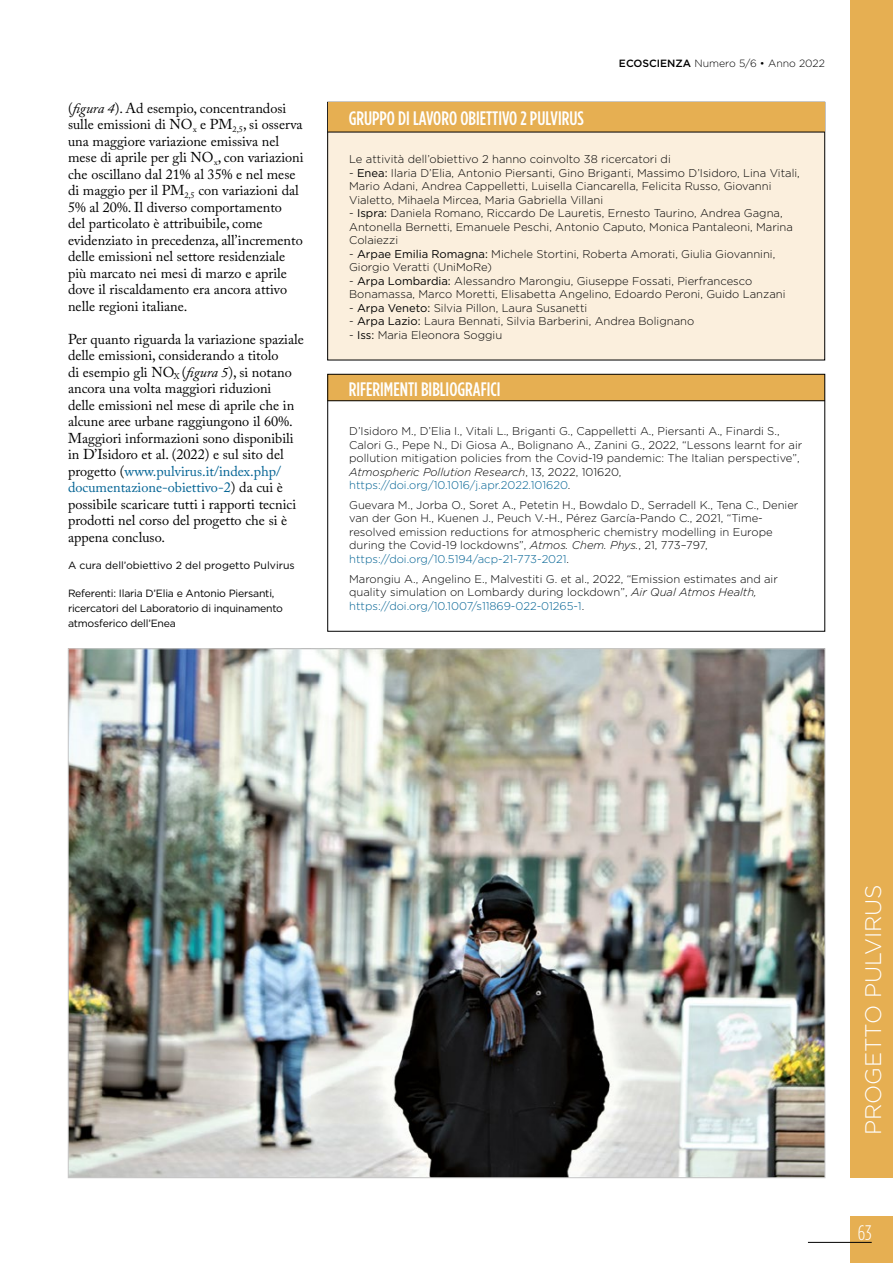
<style>
.page{position:relative;width:893px;height:1263px;background:#fff}
.page>*{position:absolute;margin:0;border:0;box-sizing:border-box;transform-origin:0 0}
.t1{font:300 22.5px "Gotham HTF";color:#fff}
.t2{font:300 condensed 21px "Gotham HTF";color:#fff}
.t3{font:500 condensed 19.5px "Gotham HTF";color:#fff}
.t4{font:14.25px/16.5px "Adobe Caslon Pro";color:#000}
.t5{font:300 11.25px/13.5px "Gotham HTF";color:#000}
.t6{font:10.5px/15px "Gotham HTF";letter-spacing:-.02em;color:#000}
.t7{font:10.5px "Gotham HTF";color:#000}
.t8{font:300 10.5px "Gotham HTF";color:#000}
.s1{font-style:italic}
.s2{color:#006293}
.s3{font-weight:500}
.s4{font-weight:400}
</style>
<div class="page">
<div style="left:850px;top:1216px;width:43px;height:47px;background:#e6af52"></div>
<hr style="left:808px;top:1242px;width:64px;height:1px;background:#000">
<div style="left:850px;top:0;width:43px;height:1178px;background:#e6af52"></div>
<div style="left:327px;top:374px;width:498px;height:27px;background:#e6af52"></div>
<div style="left:327px;top:374px;width:498px;height:257px;border:1px solid #000"></div>
<hr style="left:327px;top:400px;width:498px;height:1px;background:#000">
<img style="left:70px;top:650px;width:753px;height:526px">
<div style="left:328px;top:102px;width:497px;height:258px;background:#fbefdd"></div>
<div style="left:328px;top:103px;width:496px;height:29px;background:#e6af52"></div>
<hr style="left:327px;top:132px;width:498px;height:1px;background:#000">
<p class="t4" style="left:68px;top:99px;width:237px">(<span class="s1">figura 4</span>). Ad esempio, concentrandosi sulle emissioni di NO<sub>x</sub> e PM<sub>2,5</sub>, si osserva una maggiore variazione emissiva nel mese di aprile per gli NO<sub>x</sub>, con variazioni che oscillano dal 21% al 35% e nel mese di maggio per il PM<sub>2,5</sub> con variazioni dal 5% al 20%. Il diverso comportamento<br>del particolato è attribuibile, come evidenziato in precedenza, all’incremento delle emissioni nel settore residenziale più marcato nei mesi di marzo e aprile dove il riscaldamento era ancora attivo nelle regioni italiane.</p>
<p class="t4" style="left:68px;top:330px;width:237px">Per quanto riguarda la variazione spaziale delle emissioni, considerando a titolo<br>di esempio gli NO<sub>X</sub> (<span class="s1">figura 5</span>), si notano ancora una volta maggiori riduzioni<br>delle emissioni nel mese di aprile che in alcune aree urbane raggiungono il 60%.<br>Maggiori informazioni sono disponibili in D’Isidoro et al. (2022) e sul sito del progetto (<span class="s2">www.pulvirus.it/index.php/ documentazione-obiettivo-2</span>) da cui è possibile scaricare tutti i rapporti tecnici prodotti nel corso del progetto che si è appena concluso.</p>
<p class="t7" style="left:68px;top:560px;width:228px">A cura dell’obiettivo 2 del progetto Pulvirus</p>
<p class="t6" style="left:68px;top:586px;width:216px">Referenti: Ilaria D’Elia e Antonio Piersanti, ricercatori del Laboratorio di inquinamento atmosferico dell’Enea</p>
<h3 class="t3" style="left:349px;top:108px;width:237px">GRUPPO DI LAVORO OBIETTIVO 2 PULVIRUS</h3>
<p class="t8" style="left:619px;top:57px;width:208px"><span class="s3">ECOSCIENZA</span> Numero 5/6 • Anno 2022</p>
<p class="t5" style="left:349px;top:152px;width:323px">Le attività dell’obiettivo 2 hanno coinvolto 38 ricercatori di</p>
<p class="t5" style="left:349px;top:166px;width:452px">- <span class="s4">Enea:</span> Ilaria D’Elia, Antonio Piersanti, Gino Briganti, Massimo D’Isidoro, Lina Vitali,<br>Mario Adani, Andrea Cappelletti, Luisella Ciancarella, Felicita Russo, Giovanni<br>Vialetto, Mihaela Mircea, Maria Gabriella Villani</p>
<p class="t5" style="left:349px;top:206px;width:445px">- <span class="s4">Ispra:</span> Daniela Romano, Riccardo De Lauretis, Ernesto Taurino, Andrea Gagna,<br>Antonella Bernetti, Emanuele Peschi, Antonio Caputo, Monica Pantaleoni, Marina<br>Colaiezzi</p>
<p class="t5" style="left:349px;top:247px;width:428px">- <span class="s4">Arpae Emilia Romagna:</span> Michele Stortini, Roberta Amorati, Giulia Giovannini,<br>Giorgio Veratti (UniMoRe)</p>
<p class="t5" style="left:349px;top:274px;width:438px">- <span class="s4">Arpa Lombardia:</span> Alessandro Marongiu, Giuseppe Fossati, Pierfrancesco<br>Bonamassa, Marco Moretti, Elisabetta Angelino, Edoardo Peroni, Guido Lanzani</p>
<p class="t5" style="left:349px;top:301px;width:240px">- <span class="s4">Arpa Veneto:</span> Silvia Pillon, Laura Susanetti</p>
<p class="t5" style="left:349px;top:314px;width:347px">- <span class="s4">Arpa Lazio:</span> Laura Bennati, Silvia Barberini, Andrea Bolignano</p>
<p class="t5" style="left:349px;top:328px;width:155px">- <span class="s4">Iss:</span> Maria Eleonora Soggiu</p>
<h3 class="t3" style="left:349px;top:378px;width:153px">RIFERIMENTI BIBLIOGRAFICI</h3>
<p class="t5" style="left:349px;top:424px;width:455px">D’Isidoro M., D’Elia I., Vitali L., Briganti G., Cappelletti A., Piersanti A., Finardi S., Calori G., Pepe N., Di Giosa A., Bolignano A., Zanini G., 2022, “Lessons learnt for air pollution mitigation policies from the Covid-19 pandemic: The Italian perspective”, <span class="s1">Atmospheric Pollution Research</span>, 13, 2022, 101620, <span class="s2">https://doi.org/10.1016/j.apr.2022.101620</span>.</p>
<p class="t5" style="left:349px;top:498px;width:451px">Guevara M., Jorba O., Soret A., Petetin H., Bowdalo D., Serradell K., Tena C., Denier van der Gon H., Kuenen J., Peuch V.-H., Pérez García-Pando C., 2021, “Time&shy;resolved emission reductions for atmospheric chemistry modelling in Europe during the Covid-19 lockdowns”, <span class="s1">Atmos. Chem. Phys.</span>, 21, 773–797, <span class="s2">https://doi.org/10.5194/acp-21-773-2021</span>.</p>
<p class="t5" style="left:349px;top:572px;width:430px">Marongiu A., Angelino E., Malvestiti G. et al., 2022, “Emission estimates and air quality simulation on Lombardy during lockdown”, <span class="s1">Air Qual Atmos Health, </span><span class="s2">https://doi.org/10.1007/s11869-022-01265-1</span>.</p>
<h1 class="t1" style="left:861px;top:1135px;width:253px;rotate:-90deg">PROGETTO PULVIRUS</h1>
<h2 class="t2" style="left:858px;top:1221px;width:15px">63</h2>
</div>
